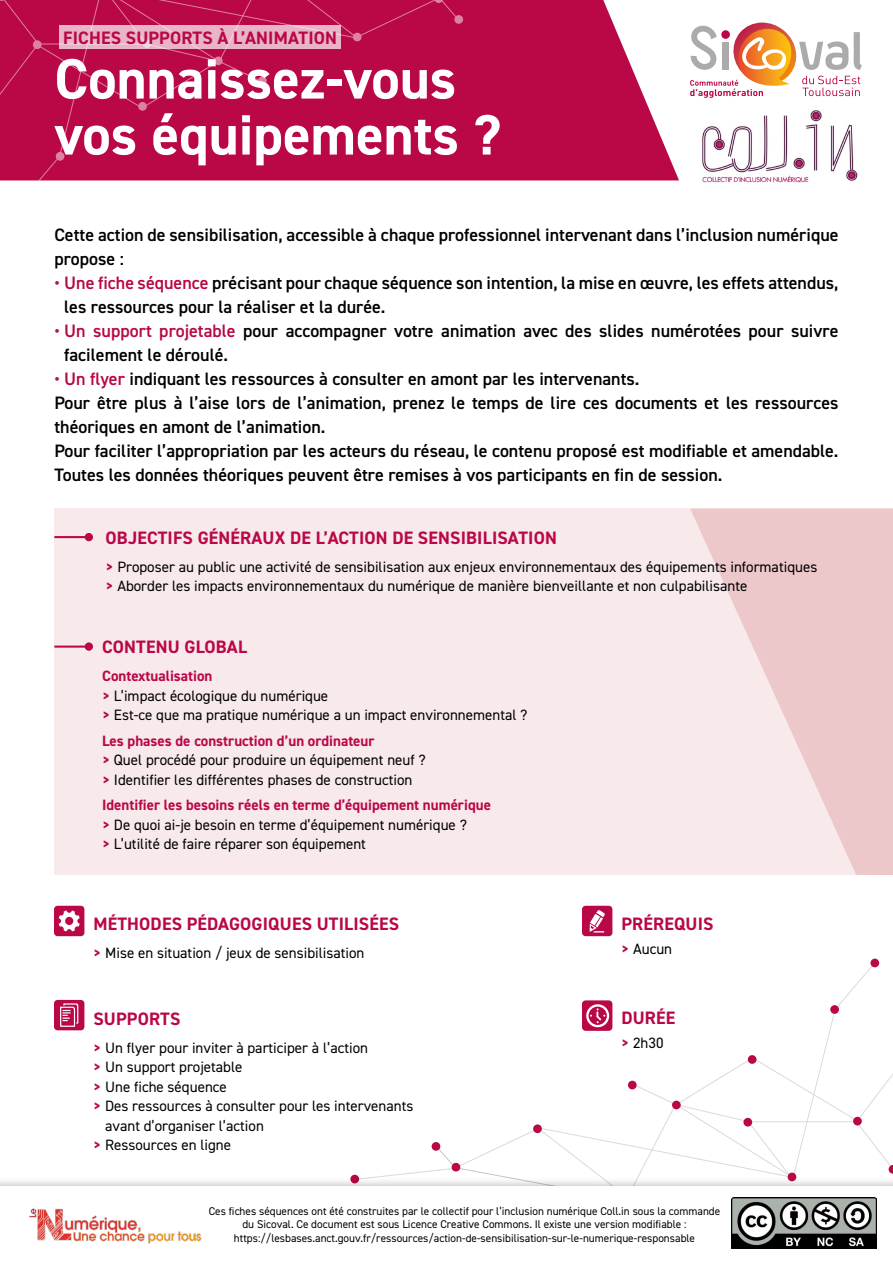
<style>
.page{position:relative;width:893px;height:1263px;background:#fff}
.page>*{position:absolute;margin:0;border:0;box-sizing:border-box;transform-origin:0 0}
.t1{font:700 57px/55.9px "DIN2014";color:#fff}
.t2{font:600 18px/24px "DIN2014";color:#000}
.t3{font:700 18px "DIN2014";letter-spacing:.01em;color:#b90748}
.t4{font:15px/19.5px "DIN2014";color:#000}
.t5{font:11.25px/13.5px "DIN2014";color:#000;text-align:center}
.s1{color:#b90748}
.s2{font-weight:700;color:#b90748}
</style>
<div class="page">
<div style="left:54px;top:508px;width:839px;height:367px;background:#f8e9eb"></div>
<svg style="left:542px;top:0;width:137px;height:180px;fill:#b90748"></svg>
<div style="left:0;top:0;width:542px;height:180px;background:#b90748"></div>
<svg style="left:454px;top:15px;width:9px;height:9px"></svg>
<div style="left:54px;top:906px;width:30px;height:30px;background:#b90748;border-radius:4px"></div>
<svg style="left:59px;top:910px;width:21px;height:21px"></svg>
<div style="left:54px;top:1000px;width:30px;height:30px;background:#b90748;border-radius:4px"></div>
<div style="left:582px;top:906px;width:30px;height:30px;background:#b90748;border-radius:4px"></div>
<svg style="left:60px;top:1003px;width:18px;height:24px"></svg>
<svg style="left:590px;top:910px;width:15px;height:22px"></svg>
<svg style="left:353px;top:962px;width:540px;height:215px"></svg>
<div style="left:788px;top:1172px;width:8px;height:9px;background:#b90748;border-radius:50%"></div>
<div style="left:452px;top:1163px;width:8px;height:8px;background:#b90748;border-radius:50%"></div>
<div style="left:432px;top:1142px;width:8px;height:9px;background:#b90748;border-radius:50%"></div>
<div style="left:350px;top:1175px;width:9px;height:8px;background:#b90748;border-radius:50%"></div>
<div style="left:870px;top:959px;width:9px;height:8px;background:#b90748;border-radius:50%"></div>
<hr style="left:54px;top:536px;width:35px;height:2px;background:#b90748">
<div style="left:85px;top:533px;width:8px;height:8px;background:#b90748;border-radius:50%"></div>
<hr style="left:54px;top:645px;width:35px;height:3px;background:#b90748">
<div style="left:85px;top:642px;width:8px;height:9px;background:#b90748;border-radius:50%"></div>
<svg style="left:690px;top:509px;width:203px;height:366px;fill:#edc8cb"></svg>
<div style="left:0;top:1177px;width:893px;height:86px;background:#000;opacity:.3"></div>
<svg style="left:0;top:1186px;width:893px;height:77px"></svg>
<img style="left:26px;top:1200px;width:178px;height:51px">
<svg style="left:60px;top:26px;width:281px;height:23px;background:#e9b5c8"></svg>
<img style="left:702px;top:110px;width:156px;height:73px">
<svg style="left:690px;top:23px;width:172px;height:74px"></svg>
<img style="left:731px;top:1198px;width:146px;height:51px">
<p class="t3" style="left:63px;top:26px;width:275px">FICHES SUPPORTS À L’ANIMATION</p>
<h1 class="t1" style="left:54px;top:50px;width:448px">Connaissez-vous vos équipements ?</h1>
<p class="t2" style="left:54px;top:222px;width:786px">Cette action de sensibilisation, accessible à chaque professionnel intervenant dans l’inclusion numérique propose :</p>
<p class="t2" style="left:64px;top:270px;width:776px;text-indent:-10px"><span class="s1">• Une fiche séquence</span> précisant pour chaque séquence son intention, la mise en œuvre, les effets attendus, les ressources pour la réaliser et la durée.</p>
<p class="t2" style="left:64px;top:318px;width:776px;text-indent:-10px"><span class="s1">• Un support projetable</span> pour accompagner votre animation avec des slides numérotées pour suivre facilement le déroulé.</p>
<p class="t2" style="left:54px;top:366px;width:786px"><span class="s1">• Un flyer</span> indiquant les ressources à consulter en amont par les intervenants.<br>Pour être plus à l’aise lors de l’animation, prenez le temps de lire ces documents et les ressources théoriques en amont de l’animation.<br>Pour faciliter l’appropriation par les acteurs du réseau, le contenu proposé est modifiable et amendable.<br>Toutes les données théoriques peuvent être remises à vos participants en fin de session.</p>
<p class="t3" style="left:106px;top:526px;width:453px">OBJECTIFS GÉNÉRAUX DE L’ACTION DE SENSIBILISATION</p>
<p class="t4" style="left:105px;top:557px;width:713px"><span class="s2">&gt;</span> Proposer au public une activité de sensibilisation aux enjeux environnementaux des équipements informatiques <span class="s2">&gt;</span> Aborder les impacts environnementaux du numérique de manière bienveillante et non culpabilisante</p>
<p class="t3" style="left:102px;top:635px;width:146px">CONTENU GLOBAL</p>
<p class="t4" style="left:102px;top:666px;width:427px"><span class="s2">Contextualisation<br>&gt;</span> L’impact écologique du numérique<br><span class="s2">&gt;</span> Est-ce que ma pratique numérique a un impact environnemental ?</p>
<p class="t4" style="left:102px;top:730px;width:325px"><span class="s2">Les phases de construction d’un ordinateur<br>&gt;</span> Quel procédé pour produire un équipement neuf ? <span class="s2">&gt;</span> Identifier les différentes phases de construction</p>
<p class="t4" style="left:102px;top:795px;width:390px"><span class="s2">Identifier les besoins réels en terme d’équipement numérique &gt;</span> De quoi ai-je besoin en terme d’équipement numérique ?<br><span class="s2">&gt;</span> L’utilité de faire réparer son équipement</p>
<p class="t3" style="left:93px;top:912px;width:307px">MÉTHODES PÉDAGOGIQUES UTILISÉES</p>
<p class="t4" style="left:93px;top:943px;width:273px"><span class="s2">&gt;</span> Mise en situation / jeux de sensibilisation</p>
<p class="t3" style="left:93px;top:1006px;width:88px">SUPPORTS</p>
<p class="t4" style="left:93px;top:1037px;width:276px"><span class="s2">&gt;</span> Un flyer pour inviter à participer à l’action</p>
<p class="t4" style="left:93px;top:1057px;width:151px"><span class="s2">&gt;</span> Un support projetable</p>
<p class="t4" style="left:93px;top:1076px;width:135px"><span class="s2">&gt;</span> Une fiche séquence</p>
<p class="t4" style="left:93px;top:1096px;width:322px"><span class="s2">&gt;</span> Des ressources à consulter pour les intervenants</p>
<p class="t4" style="left:105px;top:1115px;width:160px">avant d’organiser l’action</p>
<p class="t4" style="left:93px;top:1135px;width:139px"><span class="s2">&gt;</span> Ressources en ligne</p>
<p class="t3" style="left:621px;top:911px;width:94px">PRÉREQUIS</p>
<p class="t4" style="left:621px;top:938px;width:52px"><span class="s2">&gt;</span> Aucun</p>
<p class="t3" style="left:621px;top:1006px;width:56px">DURÉE</p>
<p class="t4" style="left:621px;top:1033px;width:44px"><span class="s2">&gt;</span> 2h30</p>
<p class="t5" style="left:209px;top:1204px;width:513px">Ces fiches séquences ont été construites par le collectif pour l’inclusion numérique Coll.in sous la commande du Sicoval. Ce document est sous Licence Creative Commons. Il existe une version modifiable : https://lesbases.anct.gouv.fr/ressources/action-de-sensibilisation-sur-le-numerique-responsable</p>
</div>
